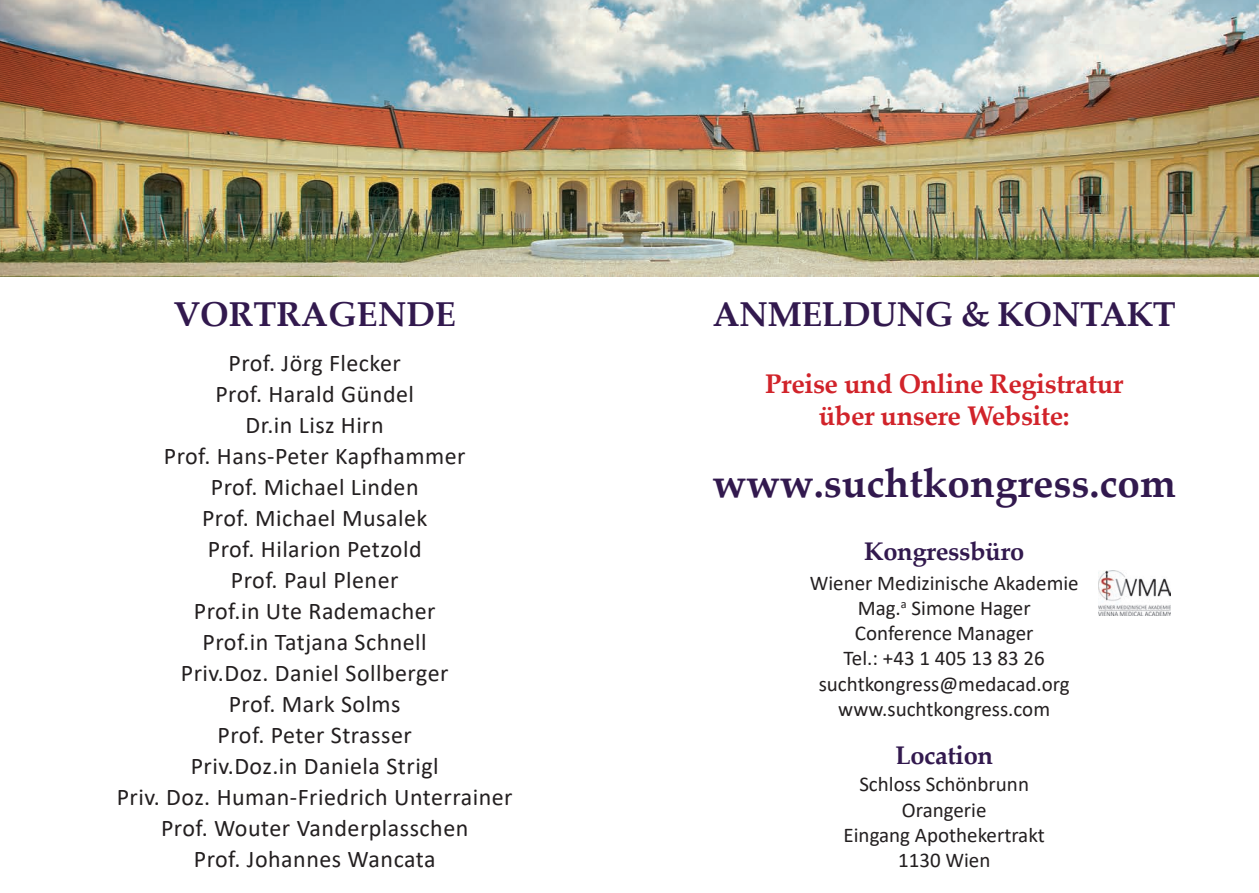
<style>
.page{position:relative;width:1259px;height:893px;background:#fff}
.page>*{position:absolute;margin:0;border:0;box-sizing:border-box;transform-origin:0 0}
.t1{font:700 40.5px "Palatino Linotype";color:#32194e}
.t2{font:700 34.5px "Palatino Linotype";letter-spacing:-.015em;color:#32194e}
.t3{font:700 27px/32.4px "Palatino Linotype";letter-spacing:-.015em;color:#d1232a;text-align:center}
.t4{font:700 25.5px "Palatino Linotype";letter-spacing:-.015em;color:#32194e}
.t5{font:24px/31px "Calibri";letter-spacing:.02em;color:#231f20;text-align:center}
.t6{font:21px/25.2px "Calibri";color:#231f20;text-align:center}
</style>
<div class="page">
<img style="left:0;top:0;width:1259px;height:276px">
<img style="left:1098px;top:571px;width:72px;height:44px">
<h2 class="t2" style="left:173px;top:290px;width:284px">VORTRAGENDE</h2>
<h2 class="t2" style="left:713px;top:290px;width:464px">ANMELDUNG &amp; KONTAKT</h2>
<p class="t5" style="left:117px;top:347px;width:397px">Prof. Jörg Flecker<br>Prof. Harald Gündel<br>Dr.in Lisz Hirn<br>Prof. Hans-Peter Kapfhammer<br>Prof. Michael Linden<br>Prof. Michael Musalek<br>Prof. Hilarion Petzold<br>Prof. Paul Plener<br>Prof.in Ute Rademacher<br>Prof.in Tatjana Schnell<br>Priv.Doz. Daniel Sollberger<br>Prof. Mark Solms<br>Prof. Peter Strasser<br>Priv.Doz.in Daniela Strigl<br>Priv. Doz. Human-Friedrich Unterrainer<br>Prof. Wouter Vanderplasschen<br>Prof. Johannes Wancata</p>
<p class="t3" style="left:765px;top:367px;width:360px">Preise und Online Registratur über unsere Website:</p>
<h1 class="t1" style="left:712px;top:454px;width:465px">www.suchtkongress.com</h1>
<p class="t4" style="left:864px;top:533px;width:161px">Kongressbüro</p>
<p class="t6" style="left:809px;top:570px;width:270px">Wiener Medizinische Akademie<br>Mag.<sup>a</sup> Simone Hager<br>Conference Manager<br>Tel.: +43 1 405 13 83 26 suchtkongress@medacad.org www.suchtkongress.com</p>
<p class="t4" style="left:895px;top:737px;width:99px">Location</p>
<p class="t6" style="left:843px;top:771px;width:203px">Schloss Schönbrunn<br>Orangerie<br>Eingang Apothekertrakt<br>1130 Wien</p>
</div>
